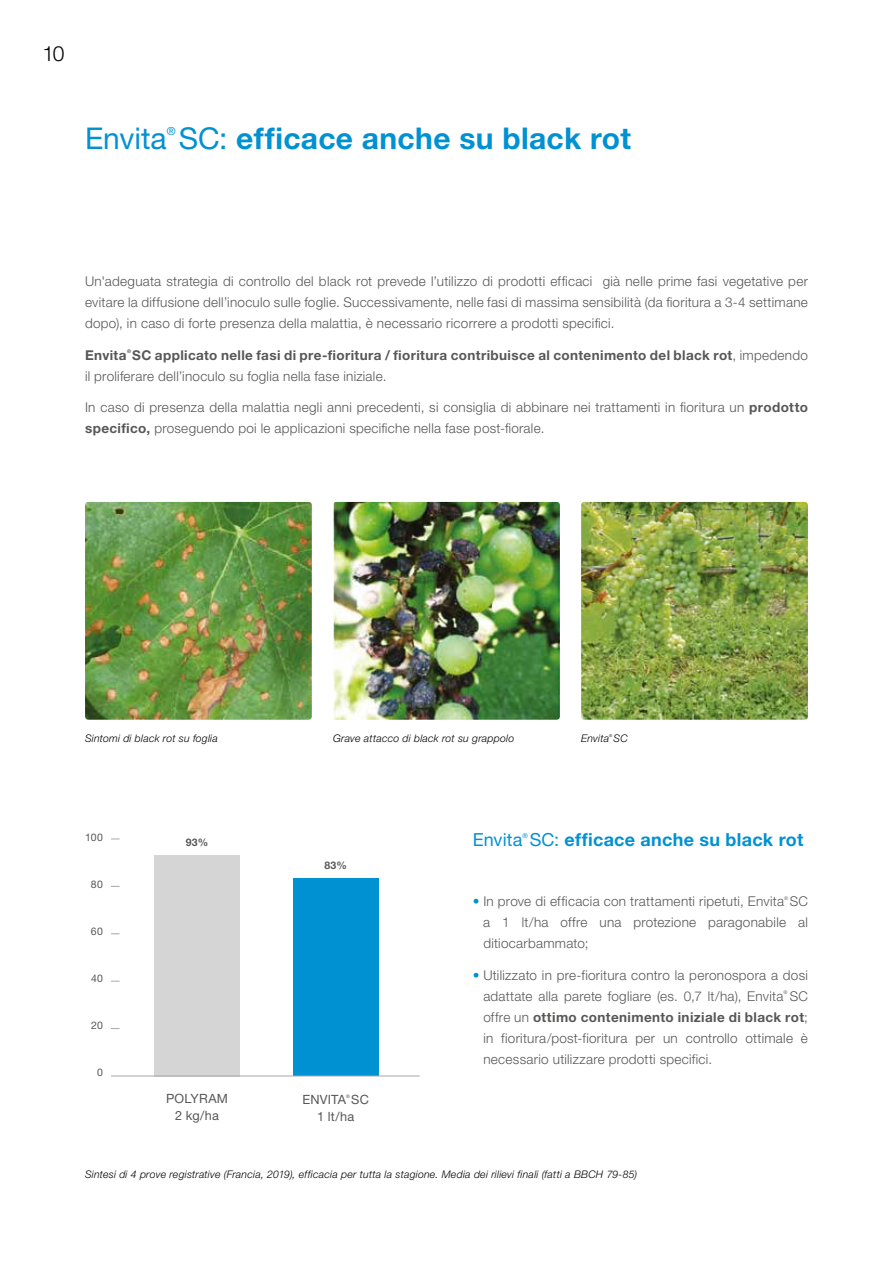
<style>
.page{position:relative;width:893px;height:1263px;background:#fff}
.page>*{position:absolute;margin:0;border:0;box-sizing:border-box;transform-origin:0 0}
.t1{font:700 30px "Helvetica Neue LT Std";letter-spacing:.01em;color:#0091d3}
.t2{font:300 21px "Helvetica Neue LT Std";color:#000}
.t3{font:700 18px "Helvetica Neue LT Std";letter-spacing:.015em;color:#0091d3}
.t4{font:300 13.5px/21px "Helvetica Neue LT Std";letter-spacing:.02em;color:#575756}
.t5{font:700 13.5px "Helvetica Neue LT Std";letter-spacing:.03em;color:#575756}
.t6{font:12.75px/16.5px "Helvetica Neue LT Std";letter-spacing:.015em;color:#575756;text-align:center}
.t7{font:11.1px "Helvetica Neue LT Std";color:#0091d3}
.t8{font:italic 300 10.5px "Helvetica Neue LT Std";letter-spacing:.025em;color:#000}
.t9{font:10.5px "Helvetica Neue LT Std";letter-spacing:.025em;color:#575756}
.t10{font:700 10.5px "Helvetica Neue LT Std";color:#575756}
.t11{font:6.6px "Helvetica Neue LT Std";color:#0091d3}
.t12{font:300 4.95px "Helvetica Neue LT Std";color:#575756}
.t13{font:700 4.95px "Helvetica Neue LT Std";color:#575756}
.t14{font:4.65px "Helvetica Neue LT Std";color:#575756}
.t15{font:italic 300 3.9px "Helvetica Neue LT Std";color:#000}
.s1{font-weight:400}
.s2{font-weight:300}
.s3{font-weight:700}
.s4{color:#0091d3}
</style>
<div class="page">
<img style="left:333px;top:502px;width:227px;height:218px">
<img style="left:85px;top:502px;width:227px;height:218px">
<img style="left:581px;top:502px;width:227px;height:218px">
<div style="left:155px;top:855px;width:85px;height:221px;background:#d5d5d5"></div>
<div style="left:293px;top:878px;width:85px;height:198px;background:#0091d3"></div>
<hr style="left:111px;top:1076px;width:309px;height:1px;background:#a8a8a7">
<h2 class="t2" style="left:43px;top:41px;width:23px">10</h2>
<p class="t7" style="left:167px;top:124px;width:10px">®</p>
<h1 class="t1" style="left:85px;top:120px;width:547px"><span class="s1">Envita SC:</span> efficace anche su black rot</h1>
<p class="t4" style="left:85px;top:270px;width:724px;text-align:justify">Un'adeguata strategia di controllo del black rot prevede l’utilizzo di prodotti efficaci già nelle prime fasi vegetative per evitare la diffusione dell’inoculo sulle foglie. Successivamente, nelle fasi di massima sensibilità (da fioritura a 3-4 settimane dopo), in caso di forte presenza della malattia, è necessario ricorrere a prodotti specifici.</p>
<p class="t5" style="left:85px;top:346px;width:724px">Envita SC applicato nelle fasi di pre-fioritura / fioritura contribuisce al contenimento del black rot<span class="s2">, impedendo</span></p>
<p class="t13" style="left:127px;top:348px;width:5px">®</p>
<p class="t4" style="left:85px;top:365px;width:303px">il proliferare dell’inoculo su foglia nella fase iniziale.</p>
<p class="t4" style="left:85px;top:397px;width:724px">In caso di presenza della malattia negli anni precedenti, si consiglia di abbinare nei trattamenti in fioritura un <span class="s3">prodotto specifico,</span> proseguendo poi le applicazioni specifiche nella fase post-fiorale.</p>
<p class="t15" style="left:609px;top:733px;width:5px">®</p>
<p class="t8" style="left:85px;top:732px;width:134px">Sintomi di black rot su foglia</p>
<p class="t8" style="left:333px;top:732px;width:183px">Grave attacco di black rot su grappolo</p>
<p class="t8" style="left:581px;top:732px;width:48px">Envita SC</p>
<p class="t9" style="left:85px;top:831px;width:19px">100</p>
<p class="t9" style="left:91px;top:878px;width:13px">80</p>
<p class="t9" style="left:91px;top:925px;width:14px">60</p>
<p class="t9" style="left:91px;top:972px;width:13px">40</p>
<p class="t9" style="left:91px;top:1019px;width:13px">20</p>
<p class="t9" style="left:97px;top:1065px;width:7px">0</p>
<p class="t10" style="left:186px;top:835px;width:24px">93%</p>
<p class="t10" style="left:324px;top:859px;width:24px">83%</p>
<p class="t6" style="left:166px;top:1090px;width:63px">POLYRAM<br>2 kg/ha</p>
<p class="t6" style="left:302px;top:1091px;width:68px">ENVITA SC</p>
<p class="t14" style="left:346px;top:1094px;width:5px">®</p>
<p class="t6" style="left:317px;top:1108px;width:39px">1 lt/ha</p>
<p class="t11" style="left:522px;top:832px;width:7px">®</p>
<h3 class="t3" style="left:473px;top:829px;width:332px"><span class="s1">Envita SC:</span> efficace anche su black rot</h3>
<p class="t12" style="left:784px;top:895px;width:5px">®</p>
<p class="t4" style="left:483px;top:911px;width:326px">a 1 lt/ha offre una protezione paragonabile al ditiocarbammato;</p>
<p class="t4" style="left:483px;top:964px;width:326px;text-indent:-11px"><span class="s4">•</span> Utilizzato in pre-fioritura contro la peronospora a dosi adattate alla parete fogliare (es. 0,7 lt/ha), Envita</p>
<p class="t4" style="left:473px;top:890px;width:337px"><span class="s4">•</span> In prove di efficacia con trattamenti ripetuti, Envita SC</p>
<p class="t12" style="left:784px;top:989px;width:5px">®</p>
<p class="t4" style="left:483px;top:985px;width:326px;text-align:justify;text-indent:306px">SC offre un <span class="s3">ottimo contenimento iniziale di black rot</span>; in fioritura/post-fioritura per un controllo ottimale è necessario utilizzare prodotti specifici.</p>
<p class="t8" style="left:85px;top:1168px;width:554px">Sintesi di 4 prove registrative (Francia, 2019), efficacia per tutta la stagione. Media dei rilievi finali (fatti a BBCH 79-85)</p>
</div>
